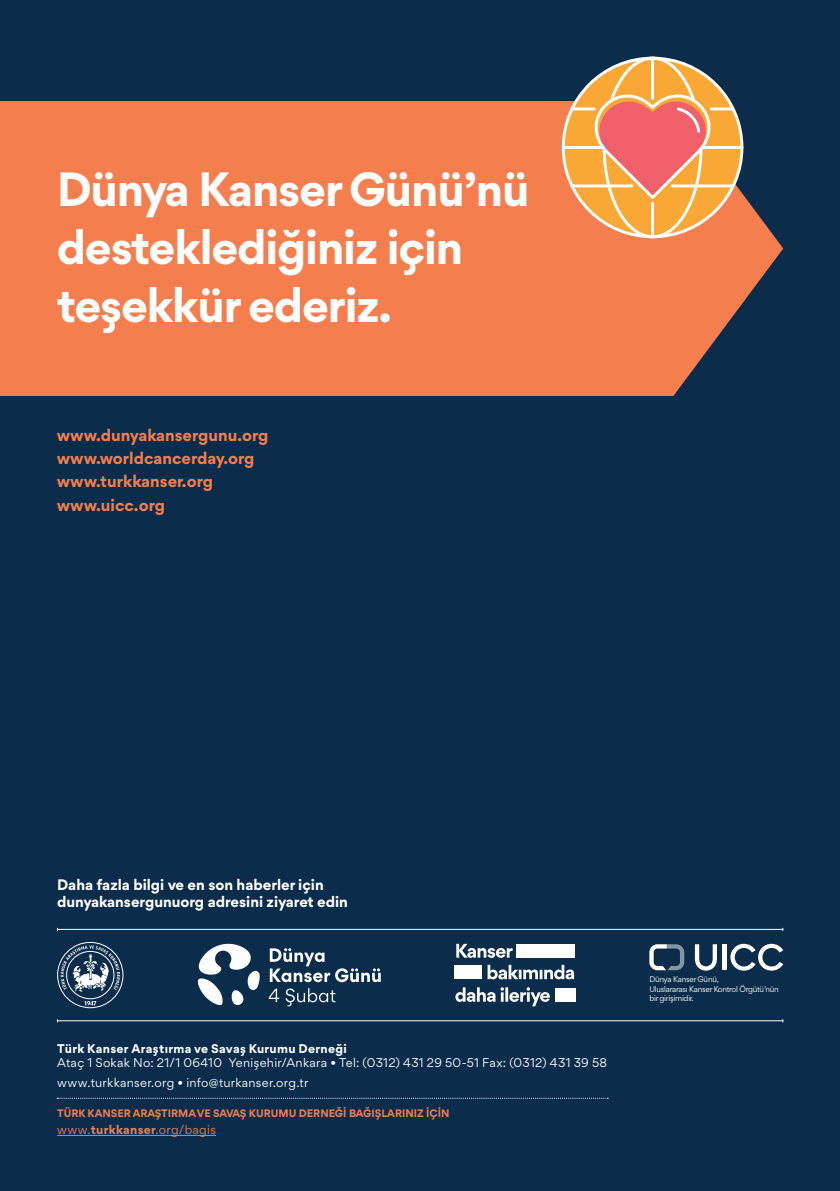
<style>
.page{position:relative;width:840px;height:1191px;background:#fff}
.page>*{position:absolute;margin:0;border:0;box-sizing:border-box;transform-origin:0 0}
.t1{font:700 46px/58px "Gordita";letter-spacing:-.025em;color:#fff}
.t2{font:700 16.2px/23.2px "Gordita";color:#f47e4e}
.t3{font:700 14.6px/17.6px "Gordita";color:#fff}
.t4{font:12.2px/19.4px "Gordita";letter-spacing:.02em;color:#fff}
.t5{font:700 12.2px "Gordita";letter-spacing:.025em;color:#fff}
.t6{font:12.2px "Gordita";letter-spacing:.025em;color:#f47e4e}
.t7{font:700 10.4px "Gordita";color:#f47e4e}
.t8{font:7.8px/9.4px "Gordita";letter-spacing:-.03em;color:#fff}
.s1{font-weight:700}
</style>
<div class="page">
<div style="left:0;top:0;width:839px;height:1191px;background:#0b2d4b"></div>
<div style="left:0;top:101px;width:782px;height:295px;background:#f47e4e"></div>
<svg style="left:560px;top:56px;width:184px;height:184px"></svg>
<hr style="left:57px;top:1135px;width:159px;height:1px;background:#f47e4e">
<svg style="left:57px;top:1097px;width:551px;height:1px"></svg>
<hr style="left:57px;top:929px;width:725px;height:1px;background:#fff">
<hr style="left:57px;top:1020px;width:725px;height:1px;background:#fff">
<svg style="left:197px;top:943px;width:63px;height:63px"></svg>
<svg style="left:269px;top:948px;width:111px;height:34px"></svg>
<svg style="left:268px;top:988px;width:11px;height:14px"></svg>
<svg style="left:285px;top:988px;width:50px;height:18px"></svg>
<div style="left:516px;top:943px;width:59px;height:14px;background:#fff"></div>
<div style="left:454px;top:965px;width:27px;height:14px;background:#fff"></div>
<div style="left:554px;top:988px;width:21px;height:14px;background:#fff"></div>
<svg style="left:456px;top:943px;width:56px;height:15px"></svg>
<svg style="left:455px;top:987px;width:94px;height:19px"></svg>
<svg style="left:487px;top:964px;width:87px;height:15px"></svg>
<svg style="left:57px;top:942px;width:66px;height:66px"></svg>
<div style="left:721px;top:944px;width:5px;height:26px;background:#fff"></div>
<svg style="left:694px;top:944px;width:22px;height:26px"></svg>
<svg style="left:649px;top:944px;width:34px;height:26px"></svg>
<svg style="left:730px;top:943px;width:52px;height:27px"></svg>
<h1 class="t1" style="left:57px;top:160px;width:474px">Dünya Kanser Günü’nü desteklediğiniz için teşekkür ederiz.</h1>
<h2 class="t2" style="left:57px;top:423px;width:213px">www.dunyakansergunu.org www.worldcancerday.org www.turkkanser.org www.uicc.org</h2>
<p class="t3" style="left:57px;top:875px;width:292px">Daha fazla bilgi ve en son haberler için dunyakansergunuorg adresini ziyaret edin</p>
<p class="t5" style="left:57px;top:1039px;width:291px">Türk Kanser Araştırma ve Savaş Kurumu Derneği</p>
<p class="t4" style="left:57px;top:1053px;width:551px">Ataç 1 Sokak No: 21/1 06410 Yenişehir/Ankara • Tel: (0312) 431 29 50-51 Fax: (0312) 431 39 58 www.turkkanser.org • info@turkanser.org.tr</p>
<p class="t7" style="left:57px;top:1105px;width:393px">TÜRK KANSER ARAŞTIRMA VE SAVAŞ KURUMU DERNEĞİ BAĞIŞLARINIZ İÇİN</p>
<p class="t6" style="left:57px;top:1121px;width:160px">www.<span class="s1">turkkanser</span>.org/bagis</p>
<p class="t8" style="left:649px;top:974px;width:131px">Dünya Kanser Günü,<br>Uluslararası Kanser Kontrol Örgütü’nün bir girişimidir.</p>
</div>
